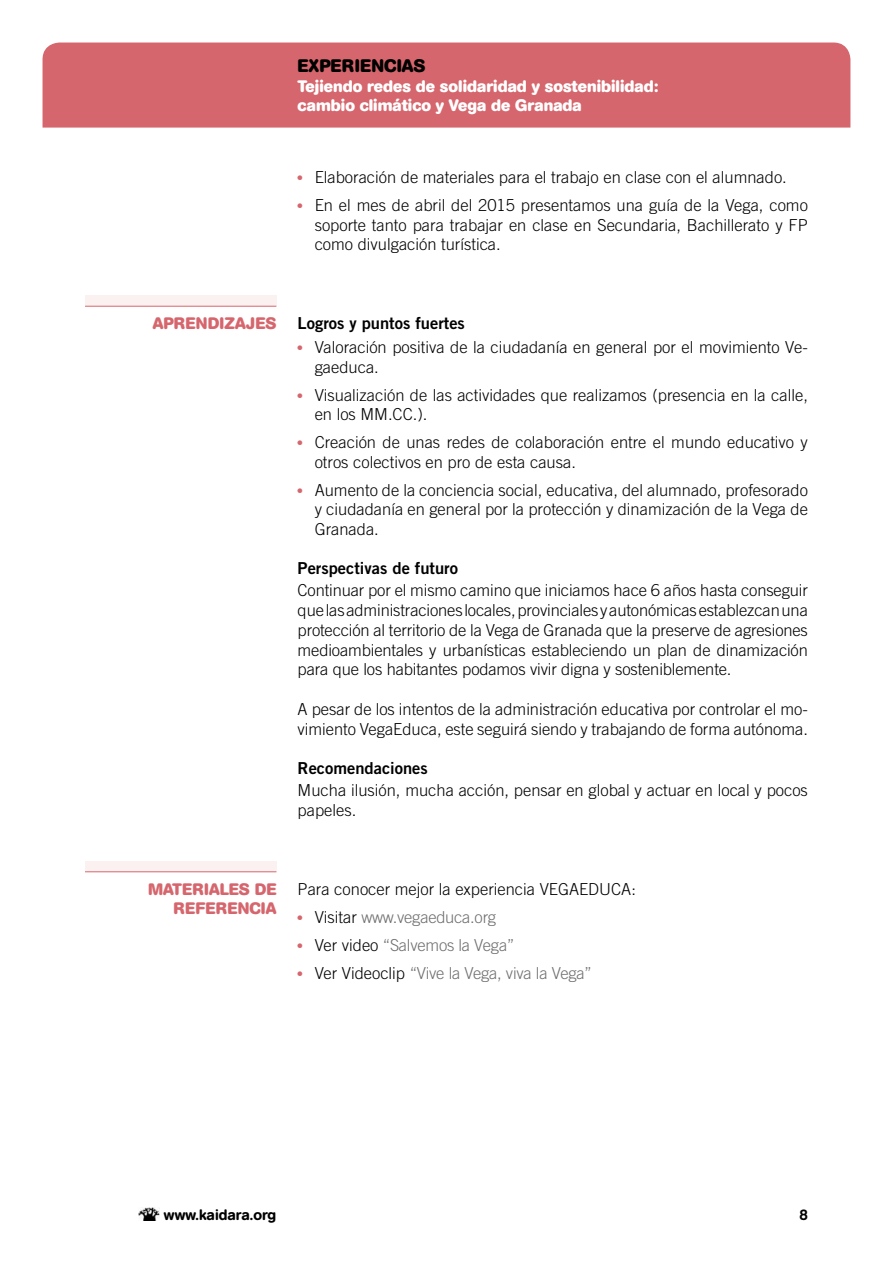
<style>
.page{position:relative;width:893px;height:1263px;background:#fff}
.page>*{position:absolute;margin:0;border:0;box-sizing:border-box;transform-origin:0 0}
.t1{font:700 18px "AG Book Rounded";letter-spacing:.02em;color:#000}
.t2{font:300 16.5px/19.5px "Trade Gothic";color:#000}
.t3{font:300 16.5px "Trade Gothic";letter-spacing:-.015em;color:#706f6f}
.t4{font:700 16.5px/19.8px "AG Book Rounded";color:#fff}
.t5{font:16.5px "Trade Gothic Bold Two";color:#000}
.t6{font:700 16.5px/19.8px "AG Book Rounded";color:#d6666d;text-align:right}
.t7{font:700 16.5px "AG Book Rounded";letter-spacing:.02em;color:#d6666d}
.t8{font:500 15px "AG Book Rounded";color:#000}
.s1{font-family:"AG Book Rounded";font-weight:700;font-size:15px;color:#d6666d}
.s2{color:#000}
</style>
<div class="page">
<img style="left:139px;top:1207px;width:20px;height:13px">
<div style="left:43px;top:43px;width:807px;height:85px;background:#d6666d"></div>
<div style="left:85px;top:296px;width:191px;height:10px;background:#fbf1f0"></div>
<hr style="left:85px;top:306px;width:191px;height:1px;background:#d6666d">
<div style="left:85px;top:861px;width:191px;height:11px;background:#fbf1f0"></div>
<hr style="left:85px;top:871px;width:191px;height:1px;background:#d6666d">
<p class="t1" style="left:298px;top:55px;width:129px">EXPERIENCIAS</p>
<p class="t4" style="left:298px;top:76px;width:362px">Tejiendo redes de solidaridad y sostenibilidad: cambio climático y Vega de Granada</p>
<p class="t2" style="left:298px;top:167px;width:491px"><span class="s1">•</span> Elaboración de materiales para el trabajo en clase con el alumnado.</p>
<p class="t2" style="left:315px;top:195px;width:495px;text-align:justify;text-indent:-17px"><span class="s1">•</span> En el mes de abril del 2015 presentamos una guía de la Vega, como soporte tanto para trabajar en clase en Secundaria, Bachillerato y FP como divulgación turística.</p>
<p class="t7" style="left:153px;top:314px;width:125px">APRENDIZAJES</p>
<p class="t5" style="left:298px;top:313px;width:169px">Logros y puntos fuertes</p>
<p class="t2" style="left:315px;top:337px;width:495px;text-indent:-17px"><span class="s1">•</span> Valoración positiva de la ciudadanía en general por el movimiento Ve&shy;gaeduca.</p>
<p class="t2" style="left:315px;top:385px;width:495px;text-indent:-17px"><span class="s1">•</span> Visualización de las actividades que realizamos (presencia en la calle, en los MM.CC.).</p>
<p class="t2" style="left:315px;top:432px;width:495px;text-indent:-17px"><span class="s1">•</span> Creación de unas redes de colaboración entre el mundo educativo y otros colectivos en pro de esta causa.</p>
<p class="t2" style="left:315px;top:480px;width:495px;text-align:justify;text-indent:-17px"><span class="s1">•</span> Aumento de la conciencia social, educativa, del alumnado, profesorado y ciudadanía en general por la protección y dinamización de la Vega de Granada.</p>
<p class="t5" style="left:298px;top:558px;width:162px">Perspectivas de futuro</p>
<p class="t2" style="left:298px;top:580px;width:512px;text-align:justify">Continuar por el mismo camino que iniciamos hace 6 años hasta conseguir que las administraciones locales, provinciales y autonómicas establezcan una protección al territorio de la Vega de Granada que la preserve de agresiones medioambientales y urbanísticas estableciendo un plan de dinamización para que los habitantes podamos vivir digna y sosteniblemente.</p>
<p class="t2" style="left:298px;top:699px;width:512px">A pesar de los intentos de la administración educativa por controlar el mo&shy;vimiento VegaEduca, este seguirá siendo y trabajando de forma autónoma.</p>
<p class="t5" style="left:298px;top:758px;width:132px">Recomendaciones</p>
<p class="t2" style="left:298px;top:780px;width:512px">Mucha ilusión, mucha acción, pensar en global y actuar en local y pocos papeles.</p>
<p class="t6" style="left:148px;top:879px;width:130px">MATERIALES DE<br>REFERENCIA</p>
<p class="t2" style="left:298px;top:879px;width:340px">Para conocer mejor la experiencia VEGAEDUCA:</p>
<p class="t3" style="left:298px;top:908px;width:200px"><span class="s1">•</span> <span class="s2">Visitar</span> www.vegaeduca.org</p>
<p class="t3" style="left:298px;top:936px;width:218px"><span class="s1">•</span> <span class="s2">Ver video</span> “Salvemos la Vega”</p>
<p class="t3" style="left:298px;top:964px;width:296px"><span class="s1">•</span> <span class="s2">Ver Videoclip</span> “Vive la Vega, viva la Vega”</p>
<p class="t8" style="left:164px;top:1206px;width:114px">www.kaidara.org</p>
<p class="t8" style="left:799px;top:1206px;width:10px">8</p>
</div>
